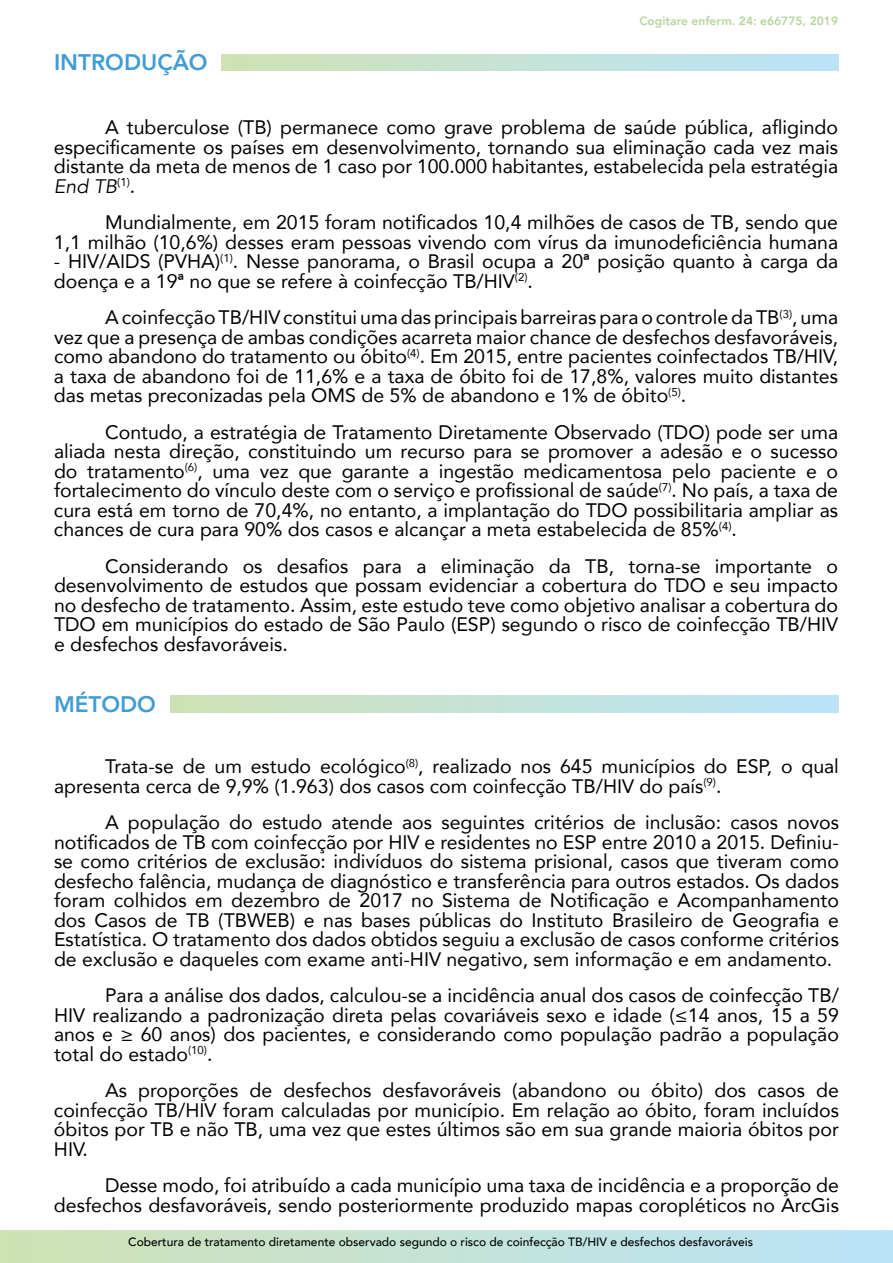
<style>
.page{position:relative;width:893px;height:1263px;background:#fff}
.page>*{position:absolute;margin:0;border:0;box-sizing:border-box;transform-origin:0 0}
.t1{font:800 22.5px "Avenir";color:#409cd4}
.t2{font:19.5px/19.5px "Avenir";color:#000;text-align:justify}
.t3{font:500 12px "Avenir";color:#000}
.t4{font:800 12px "Avenir";color:#b7d69b}
.s1{font-style:italic}
</style>
<div class="page">
<svg style="left:0;top:1230px;width:893px;height:33px;background:#c4e2d6"></svg>
<div style="left:221px;top:54px;width:618px;height:17px;background:linear-gradient(to right,#cee2b3,#bae3fb)"></div>
<div style="left:170px;top:696px;width:669px;height:16px;background:linear-gradient(to right,#cee2b5,#bae3fb)"></div>
<p class="t1" style="left:54px;top:45px;width:155px">INTRODUÇÃO</p>
<p class="t4" style="left:639px;top:12px;width:200px">Cogitare enferm. 24: e66775, 2019</p>
<p class="t2" style="left:54px;top:117px;width:786px;text-indent:51px">A tuberculose (TB) permanece como grave problema de saúde pública, afligindo especificamente os países em desenvolvimento, tornando sua eliminação cada vez mais distante da meta de menos de 1 caso por 100.000 habitantes, estabelecida pela estratégia <span class="s1">End TB</span><sup>(1)</sup>.</p>
<p class="t2" style="left:54px;top:212px;width:786px;text-align:right">Mundialmente, em 2015 foram notificados 10,4 milhões de casos de TB, sendo que<br>1,1 milhão (10,6%) desses eram pessoas vivendo com vírus da imunodeficiência humana</p>
<p class="t2" style="left:54px;top:251px;width:786px">- HIV/AIDS (PVHA)<sup>(1)</sup>. Nesse panorama, o Brasil ocupa a 20ª posição quanto à carga da doença e a 19ª no que se refere à coinfecção TB/HIV<sup>(2)</sup>.</p>
<p class="t2" style="left:54px;top:307px;width:786px;text-indent:51px">A coinfecção TB/HIV constitui uma das principais barreiras para o controle da TB<sup>(3)</sup>, uma vez que a presença de ambas condições acarreta maior chance de desfechos desfavoráveis, como abandono do tratamento ou óbito<sup>(4)</sup>. Em 2015, entre pacientes coinfectados TB/HIV, a taxa de abandono foi de 11,6% e a taxa de óbito foi de 17,8%, valores muito distantes das metas preconizadas pela OMS de 5% de abandono e 1% de óbito<sup>(5)</sup>.</p>
<p class="t2" style="left:54px;top:422px;width:786px;text-indent:51px">Contudo, a estratégia de Tratamento Diretamente Observado (TDO) pode ser uma aliada nesta direção, constituindo um recurso para se promover a adesão e o sucesso do tratamento<sup>(6)</sup>, uma vez que garante a ingestão medicamentosa pelo paciente e o fortalecimento do vínculo deste com o serviço e profissional de saúde<sup>(7)</sup>. No país, a taxa de cura está em torno de 70,4%, no entanto, a implantação do TDO possibilitaria ampliar as chances de cura para 90% dos casos e alcançar a meta estabelecida de 85%<sup>(4)</sup>.</p>
<p class="t2" style="left:54px;top:556px;width:786px;text-indent:51px">Considerando os desafios para a eliminação da TB, torna-se importante o desenvolvimento de estudos que possam evidenciar a cobertura do TDO e seu impacto no desfecho de tratamento. Assim, este estudo teve como objetivo analisar a cobertura do TDO em municípios do estado de São Paulo (ESP) segundo o risco de coinfecção TB/HIV e desfechos desfavoráveis.</p>
<p class="t1" style="left:54px;top:687px;width:104px">MÉTODO</p>
<p class="t2" style="left:54px;top:756px;width:786px;text-indent:51px">Trata-se de um estudo ecológico<sup>(8)</sup>, realizado nos 645 municípios do ESP, o qual apresenta cerca de 9,9% (1.963) dos casos com coinfecção TB/HIV do país<sup>(9)</sup>.</p>
<p class="t2" style="left:54px;top:812px;width:786px;text-indent:51px">A população do estudo atende aos seguintes critérios de inclusão: casos novos notificados de TB com coinfecção por HIV e residentes no ESP entre 2010 a 2015. Definiu&shy;se como critérios de exclusão: indivíduos do sistema prisional, casos que tiveram como desfecho falência, mudança de diagnóstico e transferência para outros estados. Os dados foram colhidos em dezembro de 2017 no Sistema de Notificação e Acompanhamento dos Casos de TB (TBWEB) e nas bases públicas do Instituto Brasileiro de Geografia e Estatística. O tratamento dos dados obtidos seguiu a exclusão de casos conforme critérios de exclusão e daqueles com exame anti-HIV negativo, sem informação e em andamento.</p>
<p class="t2" style="left:54px;top:985px;width:786px;text-indent:51px">Para a análise dos dados, calculou-se a incidência anual dos casos de coinfecção TB/ HIV realizando a padronização direta pelas covariáveis sexo e idade (≤14 anos, 15 a 59 anos e ≥ 60 anos) dos pacientes, e considerando como população padrão a população total do estado<sup>(10)</sup>.</p>
<p class="t2" style="left:54px;top:1080px;width:786px;text-indent:51px">As proporções de desfechos desfavoráveis (abandono ou óbito) dos casos de coinfecção TB/HIV foram calculadas por município. Em relação ao óbito, foram incluídos óbitos por TB e não TB, uma vez que estes últimos são em sua grande maioria óbitos por HIV.</p>
<p class="t2" style="left:54px;top:1175px;width:786px;text-align:right">Desse modo, foi atribuído a cada município uma taxa de incidência e a proporção de desfechos desfavoráveis, sendo posteriormente produzido mapas coropléticos no ArcGis</p>
<p class="t3" style="left:128px;top:1232px;width:626px">Cobertura de tratamento diretamente observado segundo o risco de coinfecção TB/HIV e desfechos desfavoráveis</p>
</div>
